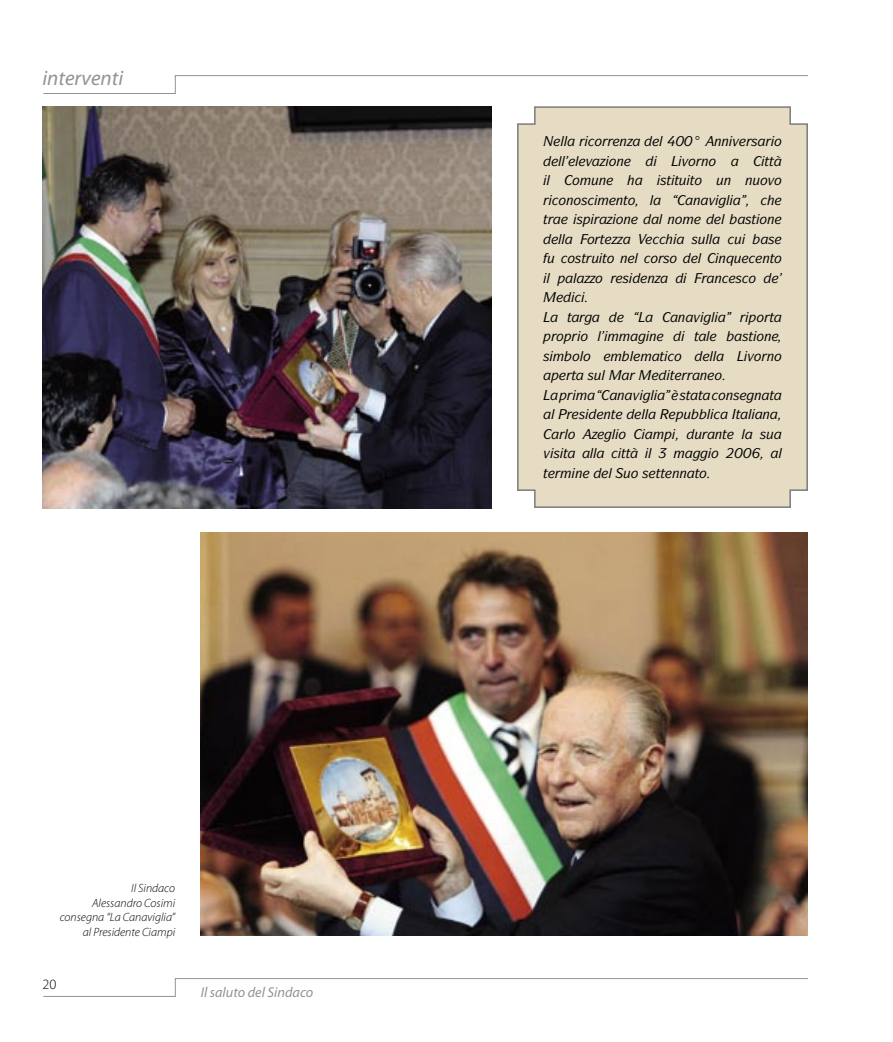
<style>
.page{position:relative;width:893px;height:1042px;background:#fff}
.page>*{position:absolute;margin:0;border:0;box-sizing:border-box;transform-origin:0 0}
.t1{font:italic 21px "Myriad Pro";color:#939393}
.t2{font:italic 14.25px "Myriad Pro";color:#939393}
.t3{font:300 14.25px "Myriad Pro";color:#000}
.Normale{font:italic 500 13.5px "Itc Symbol";color:#000}
.Corpo_del_testo{font:italic 500 13.5px "Itc Symbol";color:#000}
.t4{font:italic 300 12px "Myriad Pro";color:#000}
</style>
<div class="page">
<svg style="left:43px;top:75px;width:765px;height:19px"></svg>
<svg style="left:43px;top:978px;width:765px;height:19px"></svg>
<img style="left:43px;top:106px;width:449px;height:402px">
<img style="left:201px;top:532px;width:607px;height:403px">
<div style="left:517px;top:106px;width:291px;height:402px;background:#e6dcc3"></div>
<svg style="left:676px;top:136px;width:38px;height:10px"></svg>
<svg style="left:729px;top:136px;width:4px;height:10px"></svg>
<svg style="left:739px;top:139px;width:13px;height:7px"></svg>
<svg style="left:758px;top:136px;width:16px;height:10px"></svg>
<svg style="left:544px;top:156px;width:14px;height:10px"></svg>
<svg style="left:566px;top:155px;width:19px;height:11px"></svg>
<svg style="left:592px;top:156px;width:17px;height:10px"></svg>
<svg style="left:624px;top:158px;width:7px;height:8px"></svg>
<svg style="left:646px;top:156px;width:11px;height:10px"></svg>
<svg style="left:671px;top:156px;width:11px;height:10px"></svg>
<svg style="left:696px;top:158px;width:6px;height:8px"></svg>
<svg style="left:731px;top:158px;width:7px;height:8px"></svg>
<svg style="left:754px;top:155px;width:11px;height:11px"></svg>
<svg style="left:543px;top:175px;width:4px;height:10px"></svg>
<svg style="left:565px;top:175px;width:8px;height:10px"></svg>
<svg style="left:580px;top:178px;width:10px;height:7px"></svg>
<svg style="left:607px;top:178px;width:6px;height:7px"></svg>
<svg style="left:627px;top:175px;width:15px;height:10px"></svg>
<svg style="left:657px;top:175px;width:3px;height:10px"></svg>
<svg style="left:671px;top:175px;width:4px;height:10px"></svg>
<svg style="left:687px;top:175px;width:3px;height:10px"></svg>
<svg style="left:543px;top:195px;width:15px;height:10px"></svg>
<svg style="left:588px;top:195px;width:28px;height:10px"></svg>
<svg style="left:654px;top:197px;width:7px;height:8px"></svg>
<svg style="left:674px;top:194px;width:19px;height:11px"></svg>
<svg style="left:701px;top:197px;width:7px;height:8px"></svg>
<svg style="left:715px;top:194px;width:33px;height:13px"></svg>
<svg style="left:761px;top:195px;width:21px;height:10px"></svg>
<svg style="left:644px;top:214px;width:15px;height:10px"></svg>
<svg style="left:682px;top:214px;width:39px;height:10px"></svg>
<svg style="left:730px;top:214px;width:15px;height:10px"></svg>
<svg style="left:756px;top:214px;width:4px;height:10px"></svg>
<svg style="left:775px;top:217px;width:7px;height:7px"></svg>
<svg style="left:639px;top:234px;width:45px;height:10px"></svg>
<svg style="left:713px;top:236px;width:7px;height:8px"></svg>
<svg style="left:543px;top:253px;width:6px;height:10px"></svg>
<svg style="left:561px;top:256px;width:6px;height:7px"></svg>
<svg style="left:586px;top:256px;width:6px;height:7px"></svg>
<svg style="left:599px;top:253px;width:4px;height:10px"></svg>
<svg style="left:628px;top:256px;width:6px;height:7px"></svg>
<svg style="left:644px;top:256px;width:6px;height:7px"></svg>
<svg style="left:658px;top:256px;width:6px;height:7px"></svg>
<svg style="left:683px;top:253px;width:15px;height:10px"></svg>
<svg style="left:708px;top:253px;width:11px;height:10px"></svg>
<svg style="left:742px;top:256px;width:20px;height:7px"></svg>
<svg style="left:654px;top:275px;width:14px;height:8px"></svg>
<svg style="left:676px;top:273px;width:11px;height:10px"></svg>
<svg style="left:694px;top:273px;width:20px;height:10px"></svg>
<svg style="left:722px;top:275px;width:13px;height:8px"></svg>
<svg style="left:742px;top:275px;width:6px;height:8px"></svg>
<svg style="left:764px;top:272px;width:18px;height:11px"></svg>
<svg style="left:543px;top:292px;width:43px;height:10px"></svg>
<svg style="left:543px;top:312px;width:15px;height:10px"></svg>
<svg style="left:609px;top:312px;width:15px;height:10px"></svg>
<svg style="left:635px;top:311px;width:18px;height:11px"></svg>
<svg style="left:663px;top:311px;width:15px;height:11px"></svg>
<svg style="left:686px;top:314px;width:7px;height:8px"></svg>
<svg style="left:700px;top:311px;width:31px;height:13px"></svg>
<svg style="left:543px;top:334px;width:14px;height:10px"></svg>
<svg style="left:563px;top:331px;width:18px;height:13px"></svg>
<svg style="left:602px;top:331px;width:47px;height:13px"></svg>
<svg style="left:657px;top:334px;width:6px;height:7px"></svg>
<svg style="left:674px;top:331px;width:11px;height:10px"></svg>
<svg style="left:726px;top:331px;width:16px;height:10px"></svg>
<svg style="left:753px;top:331px;width:4px;height:10px"></svg>
<svg style="left:772px;top:334px;width:8px;height:9px"></svg>
<svg style="left:550px;top:351px;width:22px;height:10px"></svg>
<svg style="left:604px;top:351px;width:70px;height:10px"></svg>
<svg style="left:737px;top:351px;width:10px;height:10px"></svg>
<svg style="left:761px;top:353px;width:6px;height:8px"></svg>
<svg style="left:544px;top:373px;width:39px;height:10px"></svg>
<svg style="left:609px;top:370px;width:91px;height:10px"></svg>
<svg style="left:708px;top:373px;width:6px;height:7px"></svg>
<svg style="left:543px;top:389px;width:74px;height:13px"></svg>
<svg style="left:625px;top:392px;width:7px;height:8px"></svg>
<svg style="left:639px;top:389px;width:32px;height:13px"></svg>
<svg style="left:691px;top:392px;width:27px;height:8px"></svg>
<svg style="left:740px;top:392px;width:14px;height:10px"></svg>
<svg style="left:762px;top:392px;width:19px;height:8px"></svg>
<svg style="left:711px;top:409px;width:51px;height:10px"></svg>
<svg style="left:770px;top:412px;width:10px;height:9px"></svg>
<svg style="left:634px;top:428px;width:43px;height:13px"></svg>
<svg style="left:687px;top:429px;width:8px;height:10px"></svg>
<svg style="left:702px;top:431px;width:13px;height:8px"></svg>
<svg style="left:727px;top:431px;width:7px;height:8px"></svg>
<svg style="left:745px;top:431px;width:7px;height:8px"></svg>
<svg style="left:774px;top:431px;width:7px;height:8px"></svg>
<svg style="left:550px;top:448px;width:4px;height:10px"></svg>
<svg style="left:560px;top:448px;width:15px;height:10px"></svg>
<svg style="left:612px;top:448px;width:9px;height:10px"></svg>
<svg style="left:645px;top:448px;width:3px;height:10px"></svg>
<svg style="left:726px;top:448px;width:36px;height:12px"></svg>
<svg style="left:771px;top:451px;width:7px;height:7px"></svg>
<svg style="left:616px;top:467px;width:7px;height:11px"></svg>
<svg style="left:649px;top:470px;width:7px;height:8px"></svg>
<svg style="left:665px;top:470px;width:7px;height:8px"></svg>
<svg style="left:687px;top:470px;width:7px;height:8px"></svg>
<svg style="left:543px;top:136px;width:132px;height:10px"></svg>
<svg style="left:544px;top:214px;width:94px;height:13px"></svg>
<svg style="left:544px;top:234px;width:29px;height:10px"></svg>
<svg style="left:580px;top:234px;width:50px;height:10px"></svg>
<svg style="left:728px;top:234px;width:54px;height:10px"></svg>
<svg style="left:543px;top:273px;width:104px;height:12px"></svg>
<svg style="left:568px;top:312px;width:32px;height:12px"></svg>
<svg style="left:740px;top:312px;width:41px;height:12px"></svg>
<svg style="left:695px;top:331px;width:22px;height:10px"></svg>
<svg style="left:695px;top:351px;width:29px;height:10px"></svg>
<div style="left:544px;top:409px;width:167px;height:13px;background:#e6dcc3"></div>
<svg style="left:544px;top:428px;width:31px;height:11px"></svg>
<svg style="left:582px;top:429px;width:44px;height:12px"></svg>
<svg style="left:583px;top:448px;width:21px;height:10px"></svg>
<svg style="left:674px;top:448px;width:44px;height:13px"></svg>
<svg style="left:544px;top:468px;width:64px;height:10px"></svg>
<h1 class="t1" style="left:43px;top:67px;width:82px">interventi</h1>
<p class="t4" style="left:131px;top:882px;width:46px">Il Sindaco</p>
<p class="t4" style="left:92px;top:896px;width:85px">Alessandro Cosimi</p>
<p class="t4" style="left:60px;top:911px;width:117px">consegna “La Canaviglia”</p>
<p class="t4" style="left:83px;top:925px;width:94px">al Presidente Ciampi</p>
<p class="t3" style="left:43px;top:976px;width:15px">20</p>
<p class="t2" style="left:201px;top:985px;width:114px">Il saluto del Sindaco</p>
<p class="Normale" style="left:714px;top:133px;width:69px">■■❖ ▲ □</p>
<p class="Normale" style="left:558px;top:152px;width:67px">●● ●❖ □■</p>
<p class="Normale" style="left:681px;top:152px;width:36px">❖□ ■□</p>
<p class="Normale" style="left:765px;top:152px;width:19px">▼▼→</p>
<p class="Normale" style="left:546px;top:172px;width:61px">● □ ◆■</p>
<p class="Normale" style="left:660px;top:172px;width:123px">▲▼ ▼◆ ▼□ ◆■ ■◆□❖□</p>
<p class="Normale" style="left:558px;top:191px;width:31px">□■□▲</p>
<p class="Normale" style="left:616px;top:191px;width:39px">■▼□ ●</p>
<p class="Normale" style="left:693px;top:191px;width:38px">■❖●</p>
<p class="Normale" style="left:659px;top:211px;width:25px">● ■□</p>
<p class="Normale" style="left:721px;top:211px;width:55px">● ▲▼ □■</p>
<p class="Normale" style="left:692px;top:230px;width:22px">▲◆●●</p>
<p class="Normale" style="left:547px;top:250px;width:131px">◆ □▲▼ ◆▼□ ■ ● □ ▲□</p>
<p class="Normale" style="left:698px;top:250px;width:45px">● ■❑◆</p>
<p class="Normale" style="left:762px;top:250px;width:21px">■▼□</p>
<p class="Normale" style="left:647px;top:269px;width:9px">■</p>
<p class="Normale" style="left:714px;top:269px;width:43px">■ ▲□</p>
<p class="Corpo_del_testo" style="left:678px;top:308px;width:38px">■❖●</p>
<p class="Corpo_del_testo" style="left:556px;top:328px;width:46px">□ □ ●</p>
<p class="Corpo_del_testo" style="left:649px;top:328px;width:9px">■</p>
<p class="Corpo_del_testo" style="left:742px;top:328px;width:31px">▲▼ □■</p>
<p class="Corpo_del_testo" style="left:543px;top:347px;width:49px">▲ □●□</p>
<p class="Corpo_del_testo" style="left:630px;top:347px;width:54px">● ▼□</p>
<p class="Corpo_del_testo" style="left:747px;top:347px;width:36px">❖□ ■□</p>
<p class="Corpo_del_testo" style="left:571px;top:367px;width:35px">▼ ▲◆●</p>
<p class="Corpo_del_testo" style="left:670px;top:367px;width:54px">▼ ■□</p>
<p class="Normale" style="left:617px;top:386px;width:38px">■❖●</p>
<p class="Normale" style="left:671px;top:386px;width:104px">➔ ▲▼ ▼ □■▲ ■ ▼</p>
<p class="Normale" style="left:736px;top:406px;width:36px">▼●■</p>
<p class="Normale" style="left:694px;top:425px;width:81px">◆ ■▼ ● ▲◆</p>
<p class="Normale" style="left:543px;top:445px;width:26px">❖▲▼</p>
<p class="Normale" style="left:621px;top:445px;width:47px">▼▼→ ● ✓</p>
<p class="Normale" style="left:778px;top:445px;width:5px">●</p>
<p class="Normale" style="left:608px;top:464px;width:100px">● ◆□ ▲ ▼▼ ■■ ▼□</p>
</div>
